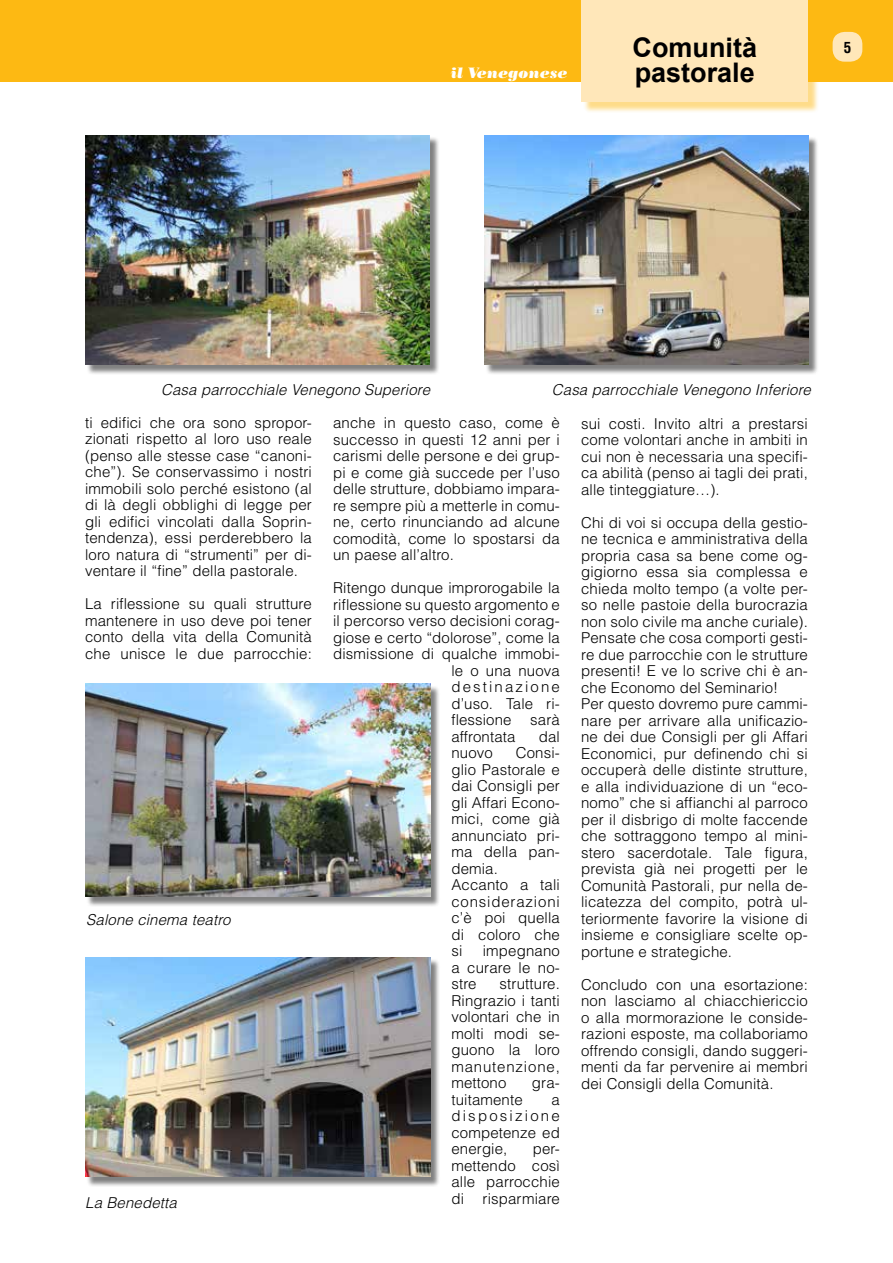
<style>
.page{position:relative;width:893px;height:1263px;background:#fff}
.page>*{position:absolute;margin:0;border:0;box-sizing:border-box;transform-origin:0 0}
.t1{font:700 27px/25.5px "Arial";color:#000}
.t2{font:300 15px/16.5px "Helvetica";letter-spacing:.01em;color:#000;text-align:justify}
.t3{font:italic 300 15px "Helvetica";letter-spacing:.01em;color:#000}
.t4{font:italic 15px "Bodoni Poster";letter-spacing:.01em;color:#fff}
.t5{font:300 15px "Helvetica";letter-spacing:.14em;color:#000}
.t6{font:700 condensed 15px "Helvetica";color:#000}
</style>
<div class="page">
<div style="left:0;top:0;width:893px;height:82px;background:#fdb913"></div>
<div style="left:833px;top:32px;width:29px;height:30px;background:#ffe7b9;border-radius:12px"></div>
<div style="left:583px;top:0;width:236px;height:113px;background:#fdb913;opacity:.5"></div>
<div style="left:581px;top:0;width:227px;height:102px;background:#ffe7b9"></div>
<div style="left:86px;top:136px;width:354px;height:239px;background:#000;opacity:.5"></div>
<img style="left:85px;top:135px;width:345px;height:229px">
<div style="left:485px;top:136px;width:334px;height:239px;background:#000;opacity:.5"></div>
<img style="left:484px;top:135px;width:324px;height:229px">
<div style="left:86px;top:958px;width:355px;height:229px;background:#000;opacity:.5"></div>
<img style="left:85px;top:957px;width:345px;height:219px">
<div style="left:86px;top:685px;width:355px;height:222px;background:#000;opacity:.5"></div>
<img style="left:85px;top:683px;width:345px;height:214px">
<p class="t4" style="left:451px;top:64px;width:118px">il Venegonese</p>
<h1 class="t1" style="left:632px;top:35px;width:126px">Comunità pastorale</h1>
<p class="t6" style="left:844px;top:38px;width:9px">5</p>
<p class="t3" style="left:161px;top:380px;width:270px">Casa parrocchiale Venegono Superiore</p>
<p class="t2" style="left:333px;top:414px;width:228px">anche in questo caso, come è successo in questi 12 anni per i carismi delle persone e dei grup&shy;pi e come già succede per l’uso delle strutture, dobbiamo impara&shy;re sempre più a metterle in comu&shy;ne, certo rinunciando ad alcune comodità, come lo spostarsi da un paese all’altro.</p>
<p class="t2" style="left:333px;top:579px;width:228px">Ritengo dunque improrogabile la</p>
<p class="t2" style="left:333px;top:596px;width:228px">riflessione su questo argomento e</p>
<p class="t2" style="left:333px;top:612px;width:228px">il percorso verso decisioni corag-</p>
<p class="t2" style="left:333px;top:629px;width:228px">giose e certo “dolorose”, come la</p>
<p class="t2" style="left:333px;top:645px;width:228px">dismissione di qualche immobi-</p>
<p class="t2" style="left:451px;top:662px;width:110px">le o una nuova</p>
<p class="t5" style="left:451px;top:678px;width:110px">destinazione</p>
<p class="t2" style="left:451px;top:695px;width:110px">d’uso. Tale ri-</p>
<p class="t2" style="left:451px;top:711px;width:110px">flessione sarà</p>
<p class="t2" style="left:451px;top:728px;width:66px">affrontata</p>
<p class="t2" style="left:539px;top:728px;width:23px">dal</p>
<p class="t2" style="left:451px;top:744px;width:43px">nuovo</p>
<p class="t3" style="left:552px;top:380px;width:260px">Casa parrocchiale Venegono Inferiore</p>
<p class="t2" style="left:581px;top:415px;width:228px">sui costi. Invito altri a prestarsi come volontari anche in ambiti in cui non è necessaria una specifi&shy;ca abilità (penso ai tagli dei prati, alle tinteggiature…).</p>
<p class="t2" style="left:581px;top:514px;width:228px;text-align:left">Chi di voi si occupa della gestio&shy;ne tecnica e amministrativa della propria casa sa bene come og&shy;gigiorno essa sia complessa e chieda molto tempo (a volte per&shy;so nelle pastoie della burocrazia non solo civile ma anche curiale).<br>Pensate che cosa comporti gesti&shy;re due parrocchie con le strutture presenti! E ve lo scrive chi è an&shy;che Economo del Seminario!<br>Per questo dovremo pure cammi&shy;nare per arrivare alla unificazio&shy;ne dei due Consigli per gli Affari<br>Economici, pur definendo chi si occuperà delle distinte strutture, e alla individuazione di un “eco&shy;nomo” che si affianchi al parroco per il disbrigo di molte faccende che sottraggono tempo al mini&shy;stero sacerdotale. Tale figura, prevista già nei progetti per le<br>Comunità Pastorali, pur nella de&shy;licatezza del compito, potrà ul&shy;teriormente favorire la visione di insieme e consigliare scelte op&shy;portune e strategiche.</p>
<p class="t2" style="left:581px;top:976px;width:228px">Concludo con una esortazione: non lasciamo al chiacchiericcio o alla mormorazione le conside&shy;razioni esposte, ma collaboriamo offrendo consigli, dando suggeri&shy;menti da far pervenire ai membri dei Consigli della Comunità.</p>
<p class="t2" style="left:85px;top:413px;width:228px">ti edifici che ora sono spropor&shy;zionati rispetto al loro uso reale (penso alle stesse case “canoni&shy;che”). Se conservassimo i nostri immobili solo perché esistono (al di là degli obblighi di legge per gli edifici vincolati dalla Soprin&shy;tendenza), essi perderebbero la loro natura di “strumenti” per di&shy;ventare il “fine” della pastorale.</p>
<p class="t2" style="left:85px;top:595px;width:228px">La riflessione su quali strutture mantenere in uso deve poi tener conto della vita della Comunità che unisce le due parrocchie:</p>
<p class="t2" style="left:451px;top:744px;width:110px;text-align:left;text-indent:64px">Consi&shy;glio Pastorale e dai Consigli per gli Affari Econo&shy;mici, come già annunciato pri&shy;ma della pan&shy;demia.<br>Accanto a tali considerazioni c’è poi quella di coloro che si</p>
<p class="t3" style="left:86px;top:910px;width:146px">Salone cinema teatro</p>
<p class="t2" style="left:451px;top:942px;width:110px;text-indent:31px">impegnano a curare le no&shy;stre</p>
<p class="t2" style="left:451px;top:975px;width:110px;text-indent:48px">strutture.<br>Ringrazio i tanti volontari che in molti modi se&shy;guono la loro manutenzione, mettono</p>
<p class="t2" style="left:532px;top:1074px;width:29px">gra-</p>
<p class="t3" style="left:85px;top:1193px;width:93px">La Benedetta</p>
<p class="t2" style="left:451px;top:1091px;width:73px">tuitamente</p>
<p class="t2" style="left:451px;top:1091px;width:110px;text-indent:100px">a disposizione competenze ed energie,</p>
<p class="t2" style="left:451px;top:1140px;width:110px;text-indent:81px">per&shy;mettendo così alle parrocchie di risparmiare</p>
</div>
